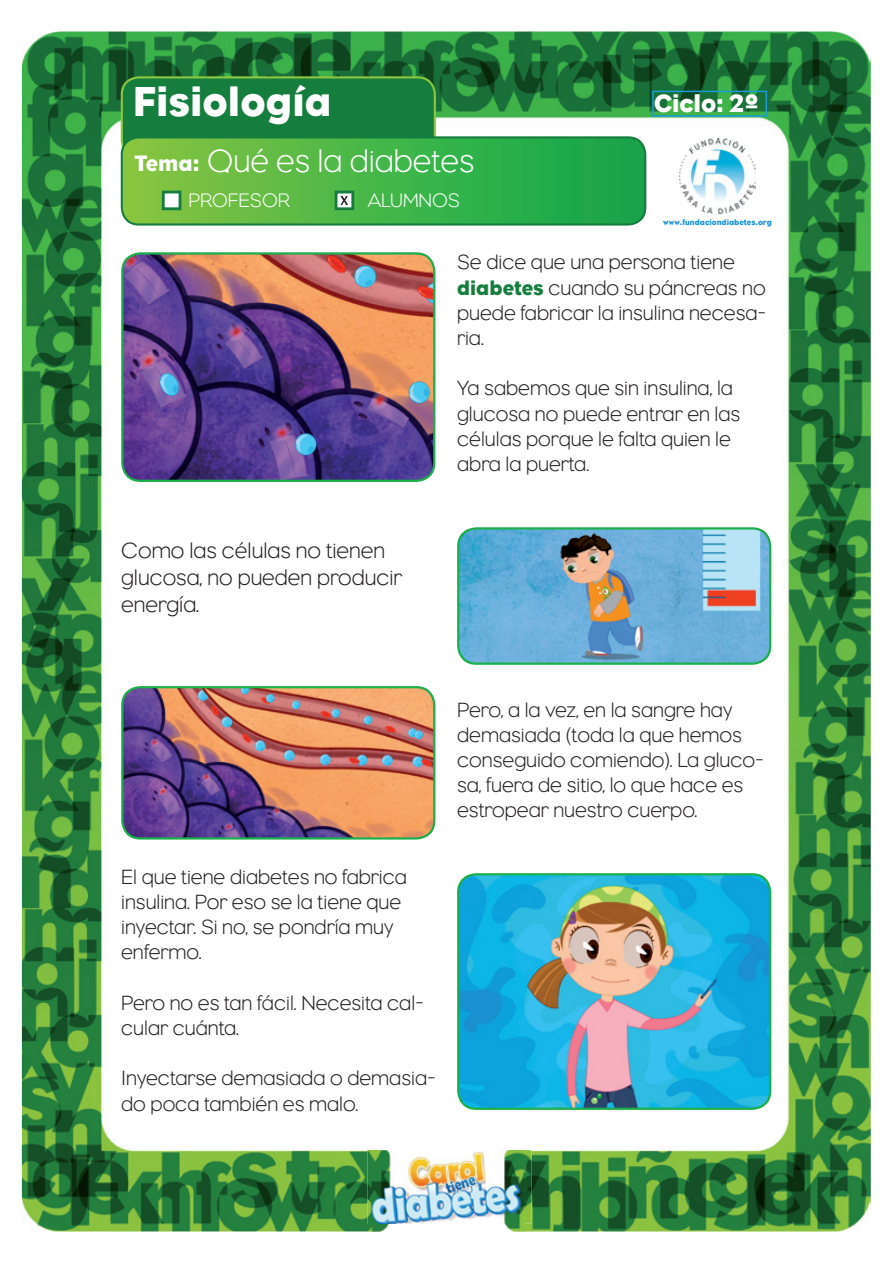
<style>
.page{position:relative;width:893px;height:1263px;background:#fff}
.page>*{position:absolute;margin:0;border:0;box-sizing:border-box;transform-origin:0 0}
.t1{font:42.75px "Eagle";color:#fff}
.t2{font:300 33px "Eagle";color:#fff}
.t3{font:25.65px "Eagle";color:#fff}
.t4{font:22.8px "Eagle";color:#fff}
.t5{font:300 22.5px/27px "Eagle";color:#231f20}
.t6{font:300 21px/25.2px "Eagle";color:#231f20}
.t7{font:300 19.95px "Eagle";color:#fff}
.t8{font:8.25px "Eagle";color:#1996d4}
.s1{font-weight:400;color:#157e3f}
</style>
<div class="page">
<img style="left:22px;top:31px;width:849px;height:1200px">
<div style="left:121px;top:76px;width:315px;height:60px;background:#157e3f"></div>
<svg style="left:121px;top:136px;width:525px;height:90px;background:#47b248"></svg>
<svg style="left:162px;top:191px;width:19px;height:19px"></svg>
<img style="left:680px;top:138px;width:75px;height:75px">
<img style="left:368px;top:1136px;width:157px;height:96px">
<img style="left:367px;top:1150px;width:164px;height:73px">
<svg style="left:335px;top:191px;width:19px;height:19px"></svg>
<img style="left:121px;top:252px;width:314px;height:230px">
<svg style="left:457px;top:527px;width:314px;height:138px;background:#74acc7"></svg>
<img style="left:121px;top:686px;width:314px;height:153px">
<svg style="left:457px;top:873px;width:314px;height:237px;background:#46abc7"></svg>
<svg style="left:652px;top:91px;width:115px;height:26px;background:#278c51"></svg>
<h1 class="t1" style="left:133px;top:77px;width:201px">Fisiología</h1>
<p class="t4" style="left:135px;top:151px;width:67px">Tema:</p>
<p class="t7" style="left:188px;top:189px;width:103px">PROFESOR</p>
<p class="t7" style="left:368px;top:189px;width:94px">ALUMNOS</p>
<h2 class="t2" style="left:207px;top:143px;width:269px">Qué es la diabetes</h2>
<p class="t3" style="left:654px;top:89px;width:107px">Ciclo: 2º</p>
<p class="t8" style="left:663px;top:218px;width:110px">www.fundaciondiabetes.org</p>
<p class="t5" style="left:121px;top:536px;width:282px">Como las células no tienen glucosa, no pueden producir energía.</p>
<p class="t6" style="left:457px;top:250px;width:311px">Se dice que una persona tiene <span class="s1">diabetes</span> cuando su páncreas no puede fabricar la insulina necesa&shy;ria.</p>
<p class="t6" style="left:457px;top:376px;width:285px">Ya sabemos que sin insulina, la glucosa no puede entrar en las células porque le falta quien le abra la puerta.</p>
<p class="t6" style="left:121px;top:864px;width:287px">El que tiene diabetes no fabrica insulina. Por eso se la tiene que inyectar. Si no, se pondría muy enfermo.</p>
<p class="t6" style="left:121px;top:990px;width:304px">Pero no es tan fácil. Necesita cal&shy;cular cuánta.</p>
<p class="t6" style="left:121px;top:1066px;width:316px">Inyectarse demasiada o demasia&shy;do poca también es malo.</p>
<p class="t6" style="left:457px;top:697px;width:308px">Pero, a la vez, en la sangre hay demasiada (toda la que hemos conseguido comiendo). La gluco&shy;sa, fuera de sitio, lo que hace es estropear nuestro cuerpo.</p>
</div>
